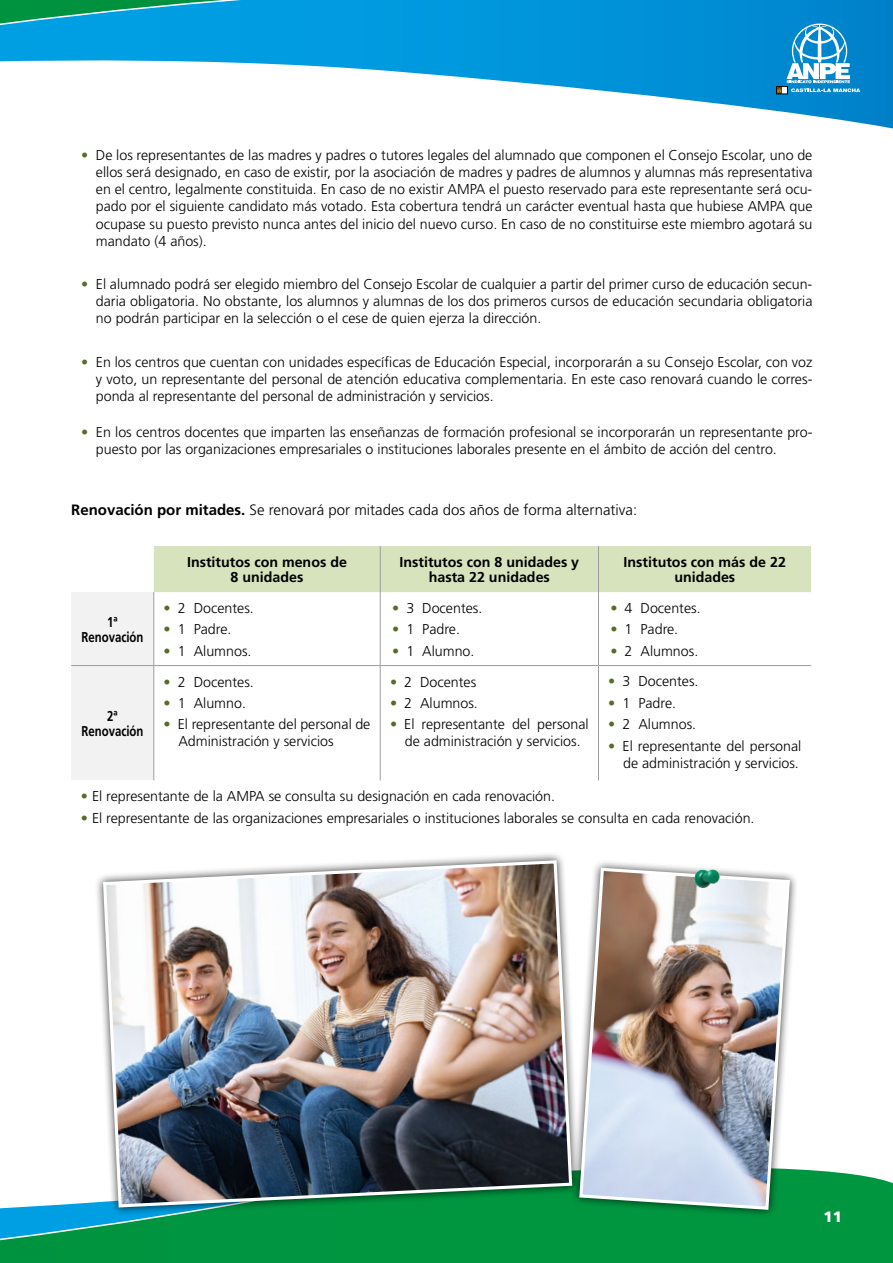
<style>
.page{position:relative;width:893px;height:1263px;background:#fff}
.page>*{position:absolute;margin:0;border:0;box-sizing:border-box;transform-origin:0 0}
.t1{font:300 15px "Frutiger";color:#000}
.t2{font:900 15px "Frutiger";color:#fff}
.t3{font:300 14.25px/17.1px "Frutiger";color:#000;text-align:justify}
.t4{font:700 14.25px/15.5px "Frutiger";color:#000;text-align:center}
.t5{font:700 14.25px/15.5px "Frutiger";color:#000;text-align:center;scale:.8 1}
.s1{color:#576c27}
.s2{font-weight:700}
</style>
<div class="page">
<div style="left:357px;top:1169px;width:536px;height:94px;background:#009640"></div>
<svg style="left:0;top:1202px;width:357px;height:61px;background:#08995f"></svg>
<svg style="left:0;top:0;width:893px;height:129px"></svg>
<div style="left:776px;top:86px;width:11px;height:8px;border:1px solid #000"></div>
<svg style="left:777px;top:24px;width:83px;height:69px"></svg>
<div style="left:571px;top:860px;width:228px;height:358px;background:#000;opacity:.75"></div>
<img style="left:581px;top:866px;width:211px;height:345px">
<div style="left:95px;top:852px;width:486px;height:364px;background:#000;opacity:.75"></div>
<img style="left:101px;top:859px;width:473px;height:350px">
<img style="left:692px;top:869px;width:28px;height:20px">
<svg style="left:71px;top:546px;width:740px;height:234px"></svg>
<hr style="left:153px;top:592px;width:1px;height:73px;background:#9d9d9c">
<hr style="left:380px;top:592px;width:1px;height:73px;background:#9d9d9c">
<hr style="left:598px;top:592px;width:1px;height:73px;background:#9d9d9c">
<hr style="left:71px;top:665px;width:83px;height:1px;background:#9d9d9c">
<hr style="left:154px;top:665px;width:226px;height:1px;background:#9d9d9c">
<hr style="left:153px;top:666px;width:1px;height:114px;background:#9d9d9c">
<hr style="left:380px;top:665px;width:218px;height:1px;background:#9d9d9c">
<hr style="left:380px;top:666px;width:1px;height:114px;background:#9d9d9c">
<hr style="left:598px;top:665px;width:213px;height:1px;background:#9d9d9c">
<hr style="left:598px;top:666px;width:1px;height:114px;background:#9d9d9c">
<hr style="left:380px;top:546px;width:1px;height:46px;background:#9d9d9c">
<hr style="left:598px;top:546px;width:1px;height:46px;background:#9d9d9c">
<p class="t3" style="left:96px;top:147px;width:718px;text-indent:-15px"><span class="s1">•</span> De los representantes de las madres y padres o tutores legales del alumnado que componen el Consejo Escolar, uno de ellos será designado, en caso de existir, por la asociación de madres y padres de alumnos y alumnas más representativa en el centro, legalmente constituida. En caso de no existir AMPA el puesto reservado para este representante será ocu&shy;pado por el siguiente candidato más votado. Esta cobertura tendrá un carácter eventual hasta que hubiese AMPA que ocupase su puesto previsto nunca antes del inicio del nuevo curso. En caso de no constituirse este miembro agotará su mandato (4 años).</p>
<p class="t3" style="left:96px;top:276px;width:718px;text-indent:-15px"><span class="s1">•</span> El alumnado podrá ser elegido miembro del Consejo Escolar de cualquier a partir del primer curso de educación secun&shy;daria obligatoria. No obstante, los alumnos y alumnas de los dos primeros cursos de educación secundaria obligatoria no podrán participar en la selección o el cese de quien ejerza la dirección.</p>
<p class="t3" style="left:96px;top:353px;width:718px;text-indent:-15px"><span class="s1">•</span> En los centros que cuentan con unidades específicas de Educación Especial, incorporarán a su Consejo Escolar, con voz y voto, un representante del personal de atención educativa complementaria. En este caso renovará cuando le corres&shy;ponda al representante del personal de administración y servicios.</p>
<p class="t3" style="left:96px;top:424px;width:718px;text-indent:-15px"><span class="s1">•</span> En los centros docentes que imparten las enseñanzas de formación profesional se incorporarán un representante pro&shy;puesto por las organizaciones empresariales o instituciones laborales presente en el ámbito de acción del centro.</p>
<p class="t1" style="left:71px;top:501px;width:567px"><span class="s2">Renovación por mitades.</span> Se renovará por mitades cada dos años de forma alternativa:</p>
<p class="t4" style="left:187px;top:554px;width:161px">Institutos con menos de<br>8 unidades</p>
<p class="t4" style="left:399px;top:554px;width:181px">Institutos con 8 unidades y hasta 22 unidades</p>
<p class="t4" style="left:624px;top:554px;width:164px">Institutos con más de 22 unidades</p>
<p class="t5" style="left:81px;top:614px;width:79px">1ª<br>Renovación</p>
<p class="t3" style="left:392px;top:599px;width:92px"><span class="s1">•</span> 3 Docentes.</p>
<p class="t3" style="left:392px;top:621px;width:69px"><span class="s1">•</span> 1 Padre.</p>
<p class="t3" style="left:392px;top:642px;width:84px"><span class="s1">•</span> 1 Alumno.</p>
<p class="t3" style="left:164px;top:600px;width:92px"><span class="s1">•</span> 2 Docentes.</p>
<p class="t3" style="left:164px;top:621px;width:69px"><span class="s1">•</span> 1 Padre.</p>
<p class="t3" style="left:164px;top:642px;width:89px"><span class="s1">•</span> 1 Alumnos.</p>
<p class="t3" style="left:610px;top:599px;width:92px"><span class="s1">•</span> 4 Docentes.</p>
<p class="t3" style="left:610px;top:621px;width:69px"><span class="s1">•</span> 1 Padre.</p>
<p class="t3" style="left:610px;top:642px;width:89px"><span class="s1">•</span> 2 Alumnos.</p>
<p class="t5" style="left:81px;top:708px;width:79px">2ª<br>Renovación</p>
<p class="t3" style="left:164px;top:673px;width:92px"><span class="s1">•</span> 2 Docentes.</p>
<p class="t3" style="left:164px;top:694px;width:84px"><span class="s1">•</span> 1 Alumno.</p>
<p class="t3" style="left:178px;top:716px;width:193px;text-indent:-15px"><span class="s1">•</span> El representante del personal de<br>Administración y servicios</p>
<p class="t3" style="left:390px;top:673px;width:88px"><span class="s1">•</span> 2 Docentes</p>
<p class="t3" style="left:390px;top:694px;width:89px"><span class="s1">•</span> 2 Alumnos.</p>
<p class="t3" style="left:390px;top:716px;width:200px;text-align:center"><span class="s1">•</span> El representante del personal de administración y servicios.</p>
<p class="t3" style="left:608px;top:673px;width:92px"><span class="s1">•</span> 3 Docentes.</p>
<p class="t3" style="left:608px;top:694px;width:69px"><span class="s1">•</span> 1 Padre.</p>
<p class="t3" style="left:608px;top:716px;width:89px"><span class="s1">•</span> 2 Alumnos.</p>
<p class="t3" style="left:608px;top:737px;width:195px;text-align:right"><span class="s1">•</span> El representante del personal de administración y servicios.</p>
<p class="t3" style="left:81px;top:788px;width:476px"><span class="s1">•</span> El representante de la AMPA se consulta su designación en cada renovación.</p>
<p class="t3" style="left:81px;top:809px;width:675px"><span class="s1">•</span> El representante de las organizaciones empresariales o instituciones laborales se consulta en cada renovación.</p>
<p class="t2" style="left:824px;top:1207px;width:20px">11</p>
</div>
